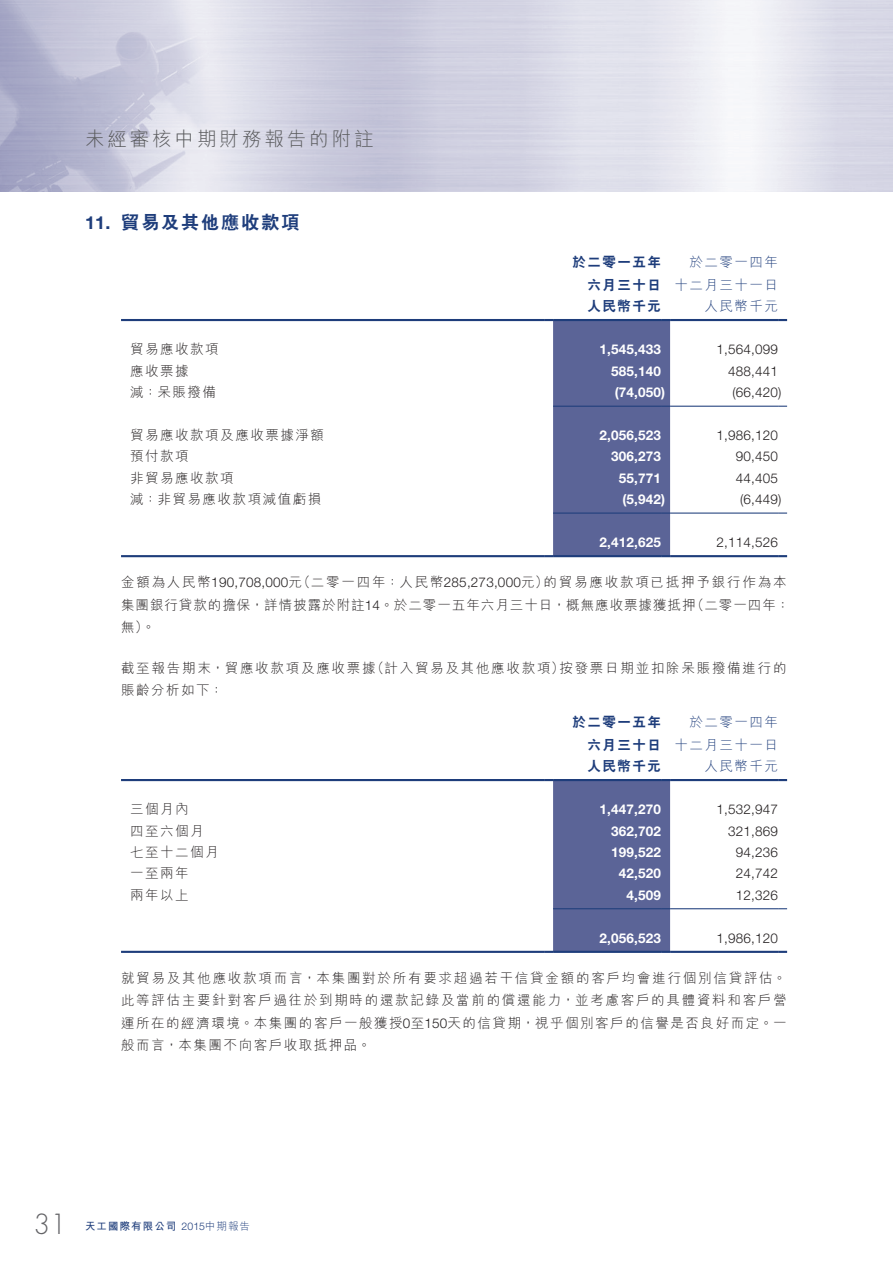
<style>
.page{position:relative;width:893px;height:1263px;background:#fff}
.page>*{position:absolute;margin:0;border:0;box-sizing:border-box;transform-origin:0 0}
.t1{font:300 27px "Futura Std";color:#636366}
.t2{font:300 19.5px "M Hei HK";letter-spacing:.15em;color:#57585a}
._03_H1{font:800 18px "C Hei 2 HK";letter-spacing:.115em;color:#1e3d7b}
._03_H1-2{font:700 18px "Helvetica Neue LT Std";color:#1e3d7b}
._12___P2{font:300 13.5px/22.5px "M Hei HK";letter-spacing:.115em;color:#231f20}
._11_P0{font:700 13.5px "Helvetica Neue LT Std";letter-spacing:.015em;color:#fff}
._11_P0-2{font:300 13.5px "Helvetica Neue LT Std";letter-spacing:.015em;color:#231f20}
._15_Table_Stub{font:300 13.5px "M Hei HK";letter-spacing:.115em;color:#231f20}
._12___P2-2{font:300 13.5px/22.5px "M Hei HK";letter-spacing:.075em;color:#231f20}
._12___P2-3{font:300 13.5px "M Hei HK";letter-spacing:.135em;color:#231f20}
._11_P0-3{font:300 13.5px/22.5px "M Hei HK";letter-spacing:.115em;color:#1e3d7b;text-align:right}
._11_P0-4{font:800 13.5px/22.5px "C Hei 2 HK";letter-spacing:.115em;color:#1e3d7b;text-align:right}
._12___P2-4{font:300 13.5px "Helvetica Neue LT Std";letter-spacing:.015em;color:#231f20}
.t3{font:300 10.5px "Helvetica Neue LT Std";color:#1e3d7b}
.t4{font:700 10.5px "M Hei HK";letter-spacing:.1em;color:#1e3d7b}
.s1{font-family:"Helvetica Neue LT Std"}
.s2{font-family:"M Hei HK"}
</style>
<div class="page">
<hr style="left:121px;top:319px;width:423px;height:2px;background:#1e3d7b">
<hr style="left:670px;top:319px;width:108px;height:2px;background:#1e3d7b">
<svg style="left:778px;top:319px;width:9px;height:2px"></svg>
<hr style="left:670px;top:406px;width:108px;height:1px;background:#1e3d7b">
<hr style="left:670px;top:512px;width:108px;height:2px;background:#1e3d7b">
<svg style="left:778px;top:512px;width:9px;height:2px"></svg>
<hr style="left:121px;top:555px;width:423px;height:2px;background:#1e3d7b">
<svg style="left:544px;top:319px;width:126px;height:238px;background:#6b73a1"></svg>
<hr style="left:670px;top:555px;width:108px;height:2px;background:#1e3d7b">
<svg style="left:778px;top:555px;width:9px;height:2px"></svg>
<hr style="left:121px;top:779px;width:423px;height:2px;background:#1e3d7b">
<hr style="left:670px;top:779px;width:108px;height:2px;background:#1e3d7b">
<svg style="left:778px;top:779px;width:9px;height:2px"></svg>
<hr style="left:670px;top:908px;width:108px;height:1px;background:#1e3d7b">
<hr style="left:121px;top:951px;width:423px;height:2px;background:#1e3d7b">
<svg style="left:544px;top:779px;width:126px;height:174px;background:#646d9d"></svg>
<hr style="left:670px;top:951px;width:108px;height:2px;background:#1e3d7b">
<svg style="left:778px;top:951px;width:9px;height:2px"></svg>
<h2 class="t2" style="left:85px;top:125px;width:290px">未經審核中期財務報告的附註</h2>
<p class="_03_H1-2" style="left:85px;top:211px;width:27px">11.</p>
<p class="_03_H1" style="left:121px;top:210px;width:180px">貿易及其他應收款項</p>
<p class="_15_Table_Stub" style="left:130px;top:340px;width:90px">貿易應收款項</p>
<p class="_15_Table_Stub" style="left:130px;top:361px;width:60px">應收票據</p>
<p class="_15_Table_Stub" style="left:130px;top:382px;width:87px">減：呆賬撥備</p>
<p class="_15_Table_Stub" style="left:130px;top:426px;width:195px">貿易應收款項及應收票據淨額</p>
<p class="_15_Table_Stub" style="left:130px;top:447px;width:60px">預付款項</p>
<p class="_15_Table_Stub" style="left:130px;top:468px;width:105px">非貿易應收款項</p>
<p class="_15_Table_Stub" style="left:130px;top:489px;width:193px">減：非貿易應收款項減值虧損</p>
<p class="_11_P0-4" style="left:572px;top:251px;width:90px">於二零一五年六月三十日</p>
<p class="_11_P0-3" style="left:674px;top:250px;width:105px">於二零一四年十二月三十一日</p>
<p class="_11_P0-3" style="left:704px;top:294px;width:75px">人民幣千元</p>
<p class="_11_P0-4" style="left:587px;top:295px;width:75px">人民幣千元</p>
<p class="_11_P0" style="left:599px;top:341px;width:63px">1,545,433</p>
<p class="_11_P0-2" style="left:716px;top:341px;width:63px">1,564,099</p>
<p class="_11_P0" style="left:611px;top:362px;width:51px">585,140</p>
<p class="_11_P0-2" style="left:728px;top:363px;width:51px">488,441</p>
<p class="_11_P0" style="left:615px;top:384px;width:52px">)74,050(</p>
<p class="_11_P0-2" style="left:732px;top:384px;width:50px">)66,420(</p>
<p class="_11_P0" style="left:599px;top:427px;width:63px">2,056,523</p>
<p class="_11_P0-2" style="left:716px;top:427px;width:63px">1,986,120</p>
<p class="_11_P0" style="left:611px;top:448px;width:51px">306,273</p>
<p class="_11_P0-2" style="left:736px;top:448px;width:44px">90,450</p>
<p class="_11_P0" style="left:619px;top:469px;width:44px">55,771</p>
<p class="_11_P0-2" style="left:736px;top:469px;width:44px">44,405</p>
<p class="_11_P0" style="left:622px;top:491px;width:44px">)5,942(</p>
<p class="_11_P0-2" style="left:740px;top:491px;width:43px">)6,449(</p>
<p class="_11_P0" style="left:599px;top:534px;width:63px">2,412,625</p>
<p class="_12___P2-3" style="left:543px;top:573px;width:245px">的貿易應收款項已抵押予銀行作為本</p>
<p class="_11_P0-2" style="left:716px;top:534px;width:63px">2,114,526</p>
<p class="_12___P2-3" style="left:297px;top:573px;width:253px">（二零一四年：人民幣<span class="s1">285,273,000</span>元）</p>
<p class="_12___P2-4" style="left:121px;top:574px;width:182px"><span class="s2">金額為人民幣</span>190,708,000<span class="s2">元</span></p>
<p class="_12___P2-2" style="left:121px;top:593px;width:576px">集團銀行貸款的擔保，詳情披露於附註<span class="s1">14</span>。於二零一五年六月三十日，概無應收票據獲抵押無。(</p>
<p class="_12___P2" style="left:559px;top:656px;width:229px">按發票日期並扣除呆賬撥備進行的</p>
<p class="_12___P2" style="left:691px;top:593px;width:100px">（二零一四年：</p>
<p class="_12___P2" style="left:371px;top:656px;width:195px">（計入貿易及其他應收款項）</p>
<p class="_12___P2" style="left:121px;top:656px;width:256px">截至報告期末，貿應收款項及應收票據賬齡分析如下：</p>
<p class="_11_P0-4" style="left:572px;top:711px;width:90px">於二零一五年六月三十日</p>
<p class="_11_P0-3" style="left:674px;top:710px;width:105px">於二零一四年十二月三十一日</p>
<p class="_11_P0-3" style="left:704px;top:754px;width:75px">人民幣千元</p>
<p class="_11_P0-4" style="left:587px;top:755px;width:75px">人民幣千元</p>
<p class="_15_Table_Stub" style="left:130px;top:800px;width:60px">三個月內</p>
<p class="_11_P0" style="left:599px;top:801px;width:63px">1,447,270</p>
<p class="_11_P0-2" style="left:716px;top:801px;width:63px">1,532,947</p>
<p class="_15_Table_Stub" style="left:130px;top:821px;width:75px">四至六個月</p>
<p class="_11_P0" style="left:611px;top:822px;width:51px">362,702</p>
<p class="_11_P0-2" style="left:728px;top:823px;width:51px">321,869</p>
<p class="_15_Table_Stub" style="left:130px;top:842px;width:90px">七至十二個月</p>
<p class="_11_P0" style="left:611px;top:844px;width:51px">199,522</p>
<p class="_11_P0-2" style="left:736px;top:844px;width:44px">94,236</p>
<p class="_15_Table_Stub" style="left:130px;top:864px;width:60px">一至兩年</p>
<p class="_11_P0" style="left:619px;top:865px;width:44px">42,520</p>
<p class="_11_P0-2" style="left:736px;top:865px;width:44px">24,742</p>
<p class="_15_Table_Stub" style="left:130px;top:885px;width:60px">兩年以上</p>
<p class="_11_P0" style="left:627px;top:886px;width:36px">4,509</p>
<p class="_11_P0-2" style="left:736px;top:886px;width:44px">12,326</p>
<p class="_11_P0" style="left:599px;top:929px;width:63px">2,056,523</p>
<p class="_12___P2" style="left:121px;top:966px;width:667px;text-align:justify">就貿易及其他應收款項而言，本集團對於所有要求超過若干信貸金額的客戶均會進行個別信貸評估。此等評估主要針對客戶過往於到期時的還款記錄及當前的償還能力，並考慮客戶的具體資料和客戶營運所在的經濟環境。本集團的客戶一般獲授至<span class="s1">0 150</span>天的信貸期，視乎個別客戶的信譽是否良好而定。一般而言，本集團不向客戶收取抵押品。</p>
<p class="_11_P0-2" style="left:716px;top:929px;width:63px">1,986,120</p>
<h1 class="t1" style="left:33px;top:1208px;width:35px">31</h1>
<p class="t3" style="left:182px;top:1220px;width:70px">2015<span class="s2">中期報告</span></p>
<p class="t4" style="left:85px;top:1218px;width:93px">天工國際有限公司</p>
</div>
